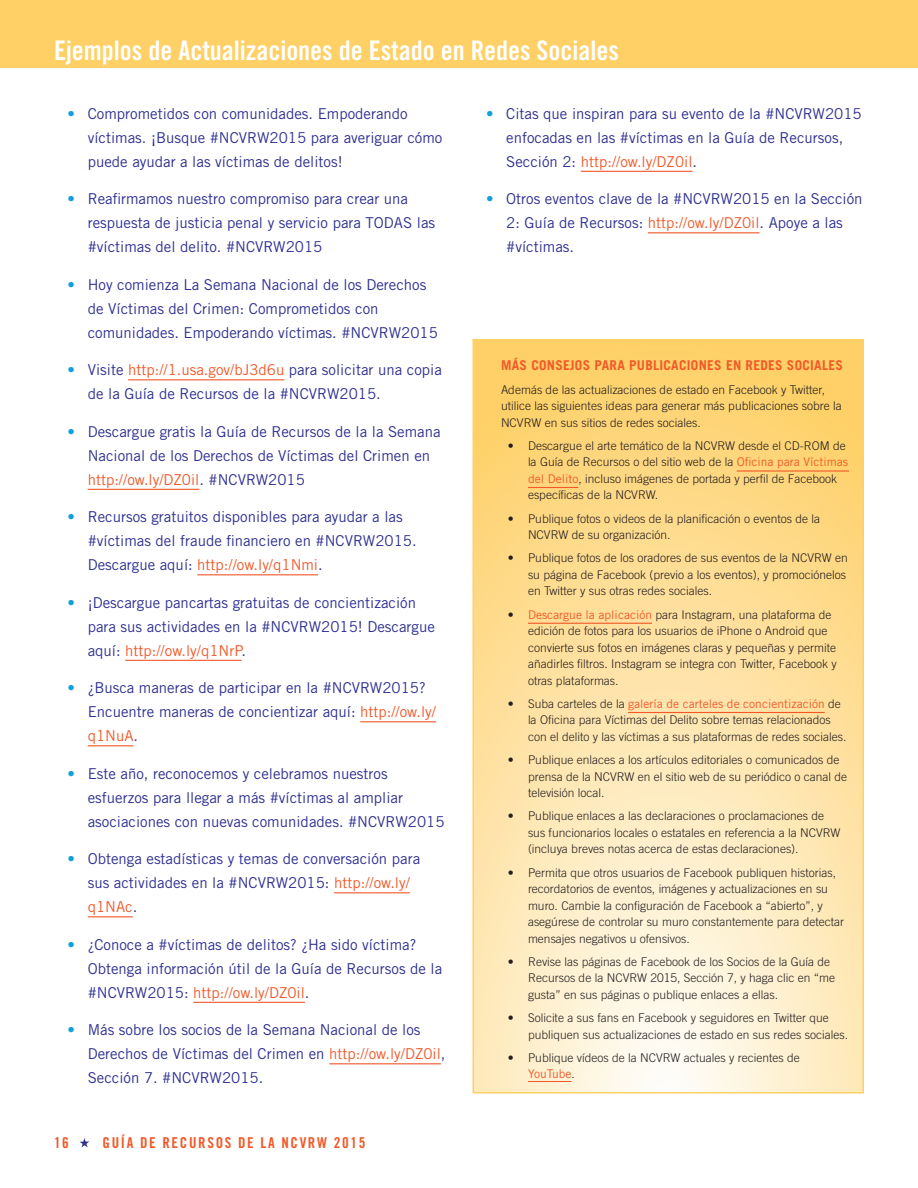
<style>
.page{position:relative;width:918px;height:1188px;background:#fff}
.page>*{position:absolute;margin:0;border:0;box-sizing:border-box;transform-origin:0 0}
.t1{font:27px "Trade Gothic LT Std Bd Cn 20";color:#fff}
.t2{font:15px/24px "Trade Gothic LT Std";color:#2e3092}
.t3{font:15px "Trade Gothic LT Std Bd Cn 20";letter-spacing:.11em;color:#f15929}
.Box_Head_1{font:700 13.5px "Trade Gothic LT Std";letter-spacing:.02em;color:#f15929}
.Box_Body{font:300 12px/16.5px "Trade Gothic LT Std";color:#231f20}
.s1{color:#12a0db}
.s2{color:#f15929}
.s3{font-weight:400;color:#f15929}
</style>
<div class="page">
<svg style="left:80px;top:1138px;width:9px;height:10px"></svg>
<div style="left:0;top:0;width:918px;height:68px;background:#fed066"></div>
<hr style="left:128px;top:379px;width:156px;height:1px;background:#f15929">
<hr style="left:88px;top:489px;width:111px;height:1px;background:#f15929">
<hr style="left:197px;top:574px;width:121px;height:1px;background:#f15929">
<hr style="left:125px;top:660px;width:117px;height:1px;background:#f15929">
<hr style="left:360px;top:721px;width:76px;height:1px;background:#f15929">
<hr style="left:88px;top:745px;width:46px;height:1px;background:#f15929">
<hr style="left:334px;top:892px;width:76px;height:1px;background:#f15929">
<hr style="left:88px;top:916px;width:45px;height:1px;background:#f15929">
<hr style="left:193px;top:1002px;width:112px;height:1px;background:#f15929">
<hr style="left:329px;top:1063px;width:112px;height:1px;background:#f15929">
<hr style="left:581px;top:171px;width:112px;height:1px;background:#f15929">
<hr style="left:648px;top:232px;width:112px;height:1px;background:#f15929">
<svg style="left:475px;top:342px;width:386px;height:749px;background:#fee2a5"></svg>
<hr style="left:737px;top:470px;width:112px;height:2px;background:#f15929">
<hr style="left:528px;top:487px;width:50px;height:1px;background:#f15929">
<hr style="left:528px;top:623px;width:124px;height:1px;background:#f15929">
<hr style="left:628px;top:712px;width:197px;height:1px;background:#f15929">
<hr style="left:528px;top:1081px;width:44px;height:1px;background:#f15929">
<div style="left:472px;top:339px;width:392px;height:755px;border:2px solid #fed066"></div>
<h1 class="t1" style="left:54px;top:34px;width:223px">Comunicar su Mensaje</h1>
<h1 class="t1" style="left:54px;top:34px;width:567px">Ejemplos de Actualizaciones de Estado en Redes Sociales</h1>
<p class="t2" style="left:88px;top:101px;width:356px;text-indent:-20px"><span class="s1">•</span> Comprometidos con comunidades. Empoderando víctimas. ¡Busque #NCVRW2015 para averiguar cómo puede ayudar a las víctimas de delitos!</p>
<p class="t2" style="left:88px;top:187px;width:349px;text-indent:-20px"><span class="s1">•</span> Reafirmamos nuestro compromiso para crear una respuesta de justicia penal y servicio para TODAS las #víctimas del delito. #NCVRW2015</p>
<p class="t2" style="left:88px;top:272px;width:352px;text-indent:-20px"><span class="s1">•</span> Hoy comienza La Semana Nacional de los Derechos de Víctimas del Crimen: Comprometidos con comunidades. Empoderando víctimas. #NCVRW2015</p>
<p class="t2" style="left:88px;top:358px;width:356px;text-indent:-20px"><span class="s1">•</span> Visite <span class="s2">http://1.usa.gov/bJ3d6u</span> para solicitar una copia de la Guía de Recursos de la #NCVRW2015.</p>
<p class="t2" style="left:88px;top:419px;width:354px;text-indent:-20px"><span class="s1">•</span> Descargue gratis la Guía de Recursos de la la Semana<br>Nacional de los Derechos de Víctimas del Crimen en <span class="s2">http://ow.ly/DZ0il</span>. #NCVRW2015</p>
<p class="t2" style="left:88px;top:505px;width:330px;text-indent:-20px"><span class="s1">•</span> Recursos gratuitos disponibles para ayudar a las #víctimas del fraude financiero en #NCVRW2015.<br>Descargue aquí: <span class="s2">http://ow.ly/q1Nmi</span>.</p>
<p class="t2" style="left:88px;top:590px;width:349px;text-indent:-20px"><span class="s1">•</span> ¡Descargue pancartas gratuitas de concientización para sus actividades en la #NCVRW2015! Descargue aquí: <span class="s2">http://ow.ly/q1NrP</span>.</p>
<p class="t2" style="left:88px;top:676px;width:350px;text-indent:-20px"><span class="s1">•</span> ¿Busca maneras de participar en la #NCVRW2015?<br>Encuentre maneras de concientizar aquí: <span class="s2">http://ow.ly/ q1NuA</span>.</p>
<p class="t2" style="left:88px;top:761px;width:358px;text-indent:-20px"><span class="s1">•</span> Este año, reconocemos y celebramos nuestros esfuerzos para llegar a más #víctimas al ampliar asociaciones con nuevas comunidades. #NCVRW2015</p>
<p class="t2" style="left:88px;top:847px;width:334px;text-indent:-20px"><span class="s1">•</span> Obtenga estadísticas y temas de conversación para sus actividades en la #NCVRW2015: <span class="s2">http://ow.ly/ q1NAc</span>.</p>
<p class="t2" style="left:88px;top:932px;width:356px;text-indent:-20px"><span class="s1">•</span> ¿Conoce a #víctimas de delitos? ¿Ha sido víctima?<br>Obtenga información útil de la Guía de Recursos de la #NCVRW2015: <span class="s2">http://ow.ly/DZ0il</span>.</p>
<p class="t2" style="left:88px;top:1018px;width:359px;text-indent:-20px"><span class="s1">•</span> Más sobre los socios de la Semana Nacional de los<br>Derechos de Víctimas del Crimen en <span class="s2">http://ow.ly/DZ0il</span>,<br>Sección 7. #NCVRW2015.</p>
<p class="t3" style="left:54px;top:1133px;width:16px">16</p>
<p class="t3" style="left:103px;top:1133px;width:264px">GUÍA DE RECURSOS DE LA NCVRW 2015</p>
<p class="t2" style="left:506px;top:101px;width:357px;text-indent:-20px"><span class="s1">•</span> Citas que inspiran para su evento de la #NCVRW2015 enfocadas en las #víctimas en la Guía de Recursos,<br>Sección 2: <span class="s2">http://ow.ly/DZ0il</span>.</p>
<p class="t2" style="left:506px;top:187px;width:358px;text-indent:-20px"><span class="s1">•</span> Otros eventos clave de la #NCVRW2015 en la Sección<br>2: Guía de Recursos: <span class="s2">http://ow.ly/DZ0il</span>. Apoye a las #víctimas.</p>
<p class="Box_Head_1" style="left:501px;top:357px;width:343px">MÁS CONSEJOS PARA PUBLICACIONES EN REDES SOCIALES</p>
<p class="Box_Body" style="left:501px;top:381px;width:342px">Además de las actualizaciones de estado en Facebook y Twitter, utilice las siguientes ideas para generar más publicaciones sobre la<br>NCVRW en sus sitios de redes sociales.</p>
<p class="Box_Body" style="left:528px;top:437px;width:322px;text-indent:-20px">• Descargue el arte temático de la NCVRW desde el CD-ROM de la Guía de Recursos o del sitio web de la <span class="s3">Oficina para Víctimas del Delito</span>, incluso imágenes de portada y perfil de Facebook específicas de la NCVRW.</p>
<p class="Box_Body" style="left:528px;top:510px;width:294px;text-indent:-20px">• Publique fotos o videos de la planificación o eventos de la<br>NCVRW de su organización.</p>
<p class="Box_Body" style="left:528px;top:550px;width:321px;text-indent:-20px">• Publique fotos de los oradores de sus eventos de la NCVRW en su página de Facebook (previo a los eventos), y promociónelos en Twitter y sus otras redes sociales.</p>
<p class="Box_Body" style="left:528px;top:606px;width:310px;text-indent:-20px">• <span class="s3">Descargue la aplicación</span> para Instagram, una plataforma de edición de fotos para los usuarios de iPhone o Android que convierte sus fotos en imágenes claras y pequeñas y permite añadirles filtros. Instagram se integra con Twitter, Facebook y otras plataformas.</p>
<p class="Box_Body" style="left:528px;top:695px;width:320px;text-indent:-20px">• Suba carteles de la <span class="s3">galería de carteles de concientización</span> de la Oficina para Víctimas del Delito sobre temas relacionados con el delito y las víctimas a sus plataformas de redes sociales.</p>
<p class="Box_Body" style="left:528px;top:752px;width:321px;text-indent:-20px">• Publique enlaces a los artículos editoriales o comunicados de prensa de la NCVRW en el sitio web de su periódico o canal de televisión local.</p>
<p class="Box_Body" style="left:528px;top:808px;width:314px;text-indent:-20px">• Publique enlaces a las declaraciones o proclamaciones de sus funcionarios locales o estatales en referencia a la NCVRW (incluya breves notas acerca de estas declaraciones).</p>
<p class="Box_Body" style="left:528px;top:864px;width:318px;text-indent:-20px">• Permita que otros usuarios de Facebook publiquen historias, recordatorios de eventos, imágenes y actualizaciones en su muro. Cambie la configuración de Facebook a “abierto”, y asegúrese de controlar su muro constantemente para detectar mensajes negativos u ofensivos.</p>
<p class="Box_Body" style="left:528px;top:953px;width:309px;text-indent:-20px">• Revise las páginas de Facebook de los Socios de la Guía de<br>Recursos de la NCVRW 2015, Sección 7, y haga clic en “me gusta” en sus páginas o publique enlaces a ellas.</p>
<p class="Box_Body" style="left:528px;top:1010px;width:322px;text-indent:-20px">• Solicite a sus fans en Facebook y seguidores en Twitter que publiquen sus actualizaciones de estado en sus redes sociales.</p>
<p class="Box_Body" style="left:528px;top:1049px;width:273px;text-indent:-20px">• Publique vídeos de la NCVRW actuales y recientes de<br><span class="s3">YouTube</span>.</p>
</div>
